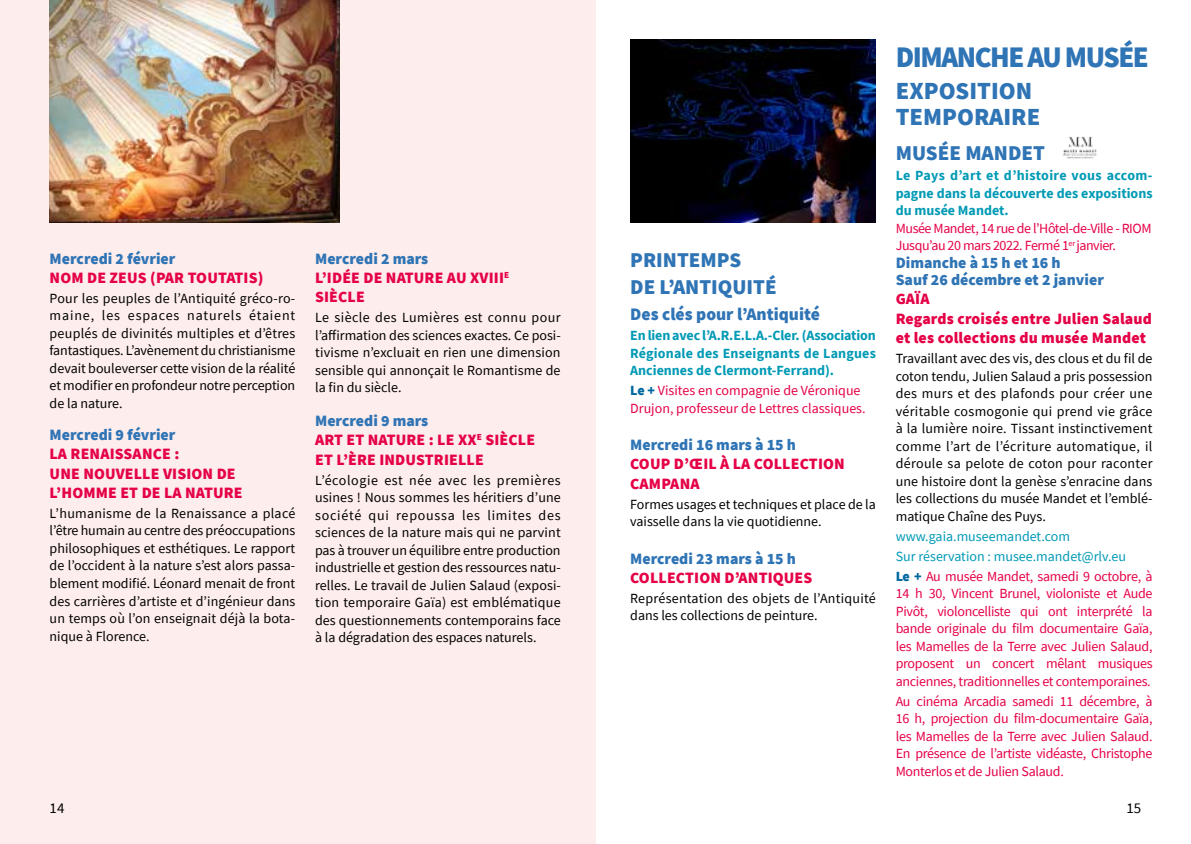
<style>
.page{position:relative;width:1191px;height:844px;background:#fff}
.page>*{position:absolute;margin:0;border:0;box-sizing:border-box;transform-origin:0 0}
.t1{font:900 29.75px "Source Sans Pro";letter-spacing:-.05em;color:#2f74b5}
.t2{font:900 24.5px/26.2px "Source Sans Pro";color:#2f74b5}
.t3{font:900 21px/26.2px "Source Sans Pro";color:#2f74b5}
.t4{font:900 17.5px "Source Sans Pro";color:#2f74b5}
.t5{font:900 15.75px/19.2px "Source Sans Pro";letter-spacing:.01em;color:#e50046}
.t6{font:900 15.75px/17.5px "Source Sans Pro";color:#2f74b5}
.t7{font:14.88px "Source Sans Pro";color:#000}
.t8{font:14px/17.5px "Source Sans Pro";color:#000;text-align:justify}
.t9{font:14px/17.5px "Source Sans Pro";letter-spacing:-.02em;color:#e50046;text-align:justify}
.t10{font:700 14px/17.5px "Source Sans Pro";color:#009ab5;text-align:justify}
.t11{font:14px/19.9px "Source Sans Pro";color:#009ab5}
.t12{font:14px/17.5px "Source Sans Pro";color:#e50046}
.s1{color:#2f74b5}
.s2{font-weight:900;color:#0069a0}
.s3{color:#e50046}
</style>
<div class="page">
<div style="left:0;top:0;width:595px;height:843px;background:#fdedec"></div>
<img style="left:1062px;top:136px;width:35px;height:23px">
<img style="left:630px;top:40px;width:246px;height:183px">
<img style="left:50px;top:0;width:289px;height:223px">
<p class="t6" style="left:50px;top:249px;width:127px">Mercredi 2 février</p>
<p class="t5" style="left:50px;top:267px;width:215px">NOM DE ZEUS (PAR TOUTATIS)</p>
<p class="t8" style="left:50px;top:289px;width:247px">Pour les peuples de l’Antiquité gréco-ro&shy;maine, les espaces naturels étaient peuplés de divinités multiples et d’êtres fantastiques. L’avènement du christianisme devait bouleverser cette vision de la réalité et modifier en profondeur notre perception de la nature.</p>
<p class="t6" style="left:50px;top:426px;width:127px">Mercredi 9 février</p>
<p class="t5" style="left:50px;top:444px;width:194px">LA RENAISSANCE :<br>UNE NOUVELLE VISION DE<br>L’HOMME ET DE LA NATURE</p>
<p class="t8" style="left:50px;top:504px;width:247px">L’humanisme de la Renaissance a placé l’être humain au centre des préoccupations philosophiques et esthétiques. Le rapport de l’occident à la nature s’est alors passa&shy;blement modifié. Léonard menait de front des carrières d’artiste et d’ingénieur dans un temps où l’on enseignait déjà la bota&shy;nique à Florence.</p>
<p class="t5" style="left:315px;top:248px;width:196px"><span class="s1">Mercredi 2 mars<br></span>L’IDÉE DE NATURE AU XVIII<sup>E<br></sup>SIÈCLE</p>
<p class="t8" style="left:315px;top:308px;width:247px">Le siècle des Lumières est connu pour l’affirmation des sciences exactes. Ce posi&shy;tivisme n’excluait en rien une dimension sensible qui annonçait le Romantisme de la fin du siècle.</p>
<p class="t5" style="left:315px;top:411px;width:221px"><span class="s1">Mercredi 9 mars<br></span>ART ET NATURE : LE XX<sup>E</sup> SIÈCLE<br>ET L’ÈRE INDUSTRIELLE</p>
<p class="t8" style="left:315px;top:471px;width:247px">L’écologie est née avec les premières usines ! Nous sommes les héritiers d’une société qui repoussa les limites des sciences de la nature mais qui ne parvint pas à trouver un équilibre entre production industrielle et gestion des ressources natu&shy;relles. Le travail de Julien Salaud (exposi&shy;tion temporaire Gaïa) est emblématique des questionnements contemporains face à la dégradation des espaces naturels.</p>
<h3 class="t3" style="left:630px;top:247px;width:148px">PRINTEMPS<br>DE L’ANTIQUITÉ</h3>
<p class="t4" style="left:630px;top:302px;width:191px">Des clés pour l’Antiquité</p>
<p class="t10" style="left:630px;top:326px;width:247px">En lien avec l’A.R.E.L.A.-Cler. (Association Régionale des Enseignants de Langues Anciennes de Clermont-Ferrand).</p>
<p class="t12" style="left:630px;top:381px;width:237px"><span class="s2">Le +</span> Visites en compagnie de Véronique<br>Drujon, professeur de Lettres classiques.</p>
<p class="t6" style="left:630px;top:435px;width:167px">Mercredi 16 mars à 15 h</p>
<p class="t5" style="left:630px;top:454px;width:216px">COUP D’ŒIL À LA COLLECTION<br>CAMPANA</p>
<p class="t8" style="left:630px;top:495px;width:247px">Formes usages et techniques et place de la vaisselle dans la vie quotidienne.</p>
<p class="t6" style="left:630px;top:549px;width:167px">Mercredi 23 mars à 15 h</p>
<p class="t5" style="left:630px;top:567px;width:184px">COLLECTION D’ANTIQUES</p>
<p class="t8" style="left:630px;top:589px;width:247px">Représentation des objets de l’Antiquité dans les collections de peinture.</p>
<h1 class="t1" style="left:895px;top:37px;width:255px">DIMANCHE AU MUSÉE</h1>
<h2 class="t2" style="left:895px;top:77px;width:146px">EXPOSITION<br>TEMPORAIRE</h2>
<h3 class="t3" style="left:895px;top:140px;width:151px">MUSÉE MANDET</h3>
<p class="t10" style="left:895px;top:166px;width:258px">Le Pays d’art et d’histoire vous accom&shy;pagne dans la découverte des expositions du musée Mandet.</p>
<p class="t9" style="left:895px;top:219px;width:257px">Musée Mandet, 14 rue de l’Hôtel-de-Ville - RIOM<br>Jusqu’au 20 mars 2022. Fermé 1<sup>er</sup> janvier.</p>
<p class="t6" style="left:895px;top:253px;width:210px">Dimanche à 15 h et 16 h<br>Sauf 26 décembre et 2 janvier</p>
<p class="t5" style="left:895px;top:289px;width:258px">GAÏA<br>Regards croisés entre Julien Salaud et les collections du musée Mandet</p>
<p class="t8" style="left:895px;top:349px;width:258px">Travaillant avec des vis, des clous et du fil de coton tendu, Julien Salaud a pris possession des murs et des plafonds pour créer une véritable cosmogonie qui prend vie grâce à la lumière noire. Tissant instinctivement comme l’art de l’écriture automatique, il déroule sa pelote de coton pour raconter une histoire dont la genèse s’enracine dans les collections du musée Mandet et l’emblé&shy;matique Chaîne des Puys.</p>
<p class="t11" style="left:895px;top:525px;width:258px">www.gaia.museemandet.com<br>Sur réservation : musee.mandet@rlv.eu<br><span class="s2">Le +</span> <span class="s3">Au musée Mandet, samedi 9 octobre, à</span></p>
<p class="t9" style="left:895px;top:584px;width:258px">14 h 30, Vincent Brunel, violoniste et Aude Pivôt, violoncelliste qui ont interprété la bande originale du film documentaire Gaïa, les Mamelles de la Terre avec Julien Salaud, proposent un concert mêlant musiques anciennes, traditionnelles et contemporaines.</p>
<p class="t9" style="left:895px;top:692px;width:258px">Au cinéma Arcadia samedi 11 décembre, à 16 h, projection du film-documentaire Gaïa, les Mamelles de la Terre avec Julien Salaud.<br>En présence de l’artiste vidéaste, Christophe Monterlos et de Julien Salaud.</p>
<p class="t7" style="left:50px;top:797px;width:16px">14</p>
<p class="t7" style="left:1126px;top:797px;width:16px">15</p>
</div>
